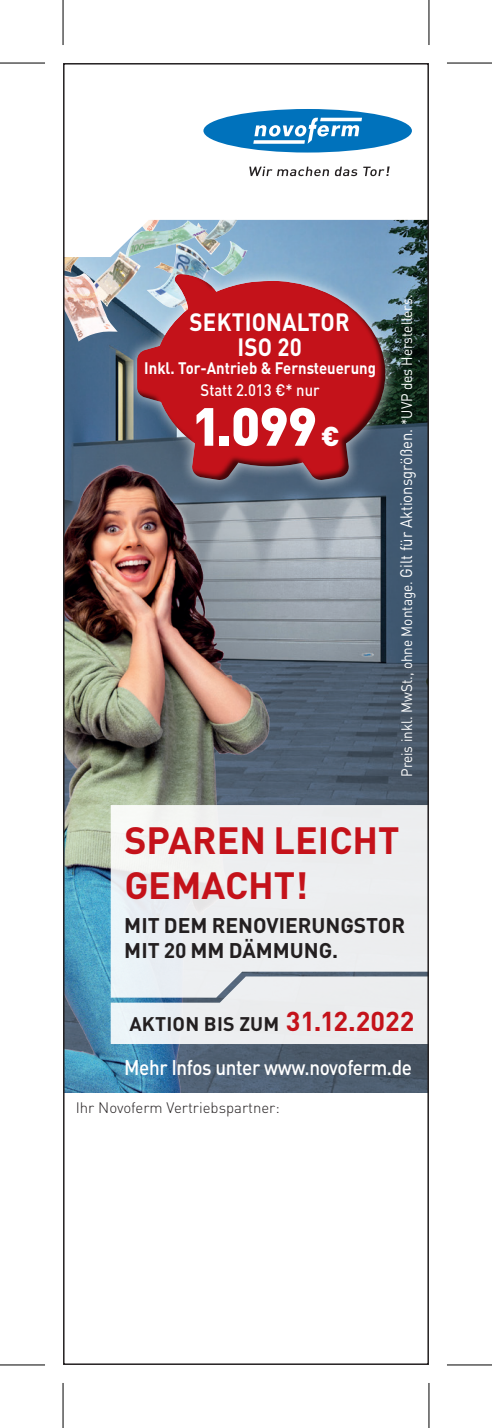
<style>
.page{position:relative;width:492px;height:1428px;background:#fff}
.page>*{position:absolute;margin:0;border:0;box-sizing:border-box;transform-origin:0 0}
.t1{font:900 52.8px "DIN Pro";color:#fff}
.t2{font:700 37.5px/45px "DIN Pro";color:#c4121a}
.t3{font:700 24.6px/24.6px "DIN Pro";letter-spacing:.01em;color:#fff;text-align:center;scale:.9 1}
.t4{font:700 21px/25.2px "DIN Pro";color:#231f20}
.t5{font:500 21px "DIN Pro";letter-spacing:-.02em;color:#fff;scale:.9 1}
.t6{font:700 19.5px "DIN Pro";letter-spacing:.01em;color:#231f20}
.t7{font:700 16.5px "DIN Pro";color:#fff;scale:.9 1}
.t8{font:500 16.5px "DIN Pro";color:#fff;scale:.9 1}
.t9{font:15px "DIN Pro";color:#fff;scale:.9 1}
.t10{font:300 15px "DIN Pro";color:#231f20}
.s1{font-size:27px}
.s2{font-size:16.5px}
.s3{font-size:27px;color:#c4121a}
</style>
<div class="page">
<img style="left:66px;top:257px;width:360px;height:835px">
<img style="left:66px;top:257px;width:172px;height:84px">
<img style="left:66px;top:428px;width:214px;height:664px">
<svg style="left:111px;top:109px;width:315px;height:148px"></svg>
<div style="left:203px;top:109px;width:209px;height:43px;background:#0072bc;border-radius:50%"></div>
<svg style="left:254px;top:118px;width:105px;height:26px"></svg>
<hr style="left:320px;top:118px;width:42px;height:3px;background:#fff">
<svg style="left:249px;top:166px;width:140px;height:10px"></svg>
<svg style="left:111px;top:805px;width:315px;height:171px;background:#eaecee"></svg>
<svg style="left:111px;top:976px;width:315px;height:67px;background:#e4e8ec"></svg>
<div style="left:63px;top:63px;width:366px;height:1301px;border:2px solid #231f20"></div>
<div style="left:124px;top:261px;width:274px;height:231px;background:#fff;opacity:.75"></div>
<div style="left:134px;top:274px;width:252px;height:209px;background:#231f20;opacity:.75"></div>
<svg style="left:0;top:1365px;width:45px;height:1px"></svg>
<svg style="left:447px;top:1365px;width:45px;height:1px"></svg>
<svg style="left:429px;top:0;width:1px;height:45px"></svg>
<svg style="left:429px;top:1383px;width:1px;height:44px"></svg>
<hr style="left:0;top:62px;width:45px;height:2px;background:#000">
<hr style="left:447px;top:62px;width:45px;height:2px;background:#000">
<hr style="left:0;top:1364px;width:45px;height:1px;background:#000">
<hr style="left:447px;top:1364px;width:45px;height:1px;background:#000">
<hr style="left:62px;top:0;width:2px;height:45px;background:#000">
<hr style="left:62px;top:1382px;width:2px;height:45px;background:#000">
<hr style="left:428px;top:0;width:1px;height:45px;background:#000">
<hr style="left:428px;top:1382px;width:1px;height:45px;background:#000">
<h3 class="t3" style="left:189px;top:309px;width:179px">SEKTIONALTOR<br>ISO 20</h3>
<p class="t7" style="left:144px;top:357px;width:259px">Inkl. Tor-Antrieb &amp; Fernsteuerung</p>
<p class="t8" style="left:200px;top:378px;width:134px">Statt 2.013 €* nur</p>
<h1 class="t1" style="left:192px;top:391px;width:149px">1.099 <span class="s1">€</span></h1>
<p class="t9" style="left:396px;top:776px;width:537px;rotate:-90deg">Preis inkl. MwSt., ohne Montage. <span class="s2">Gilt für Aktionsgrößen.</span> *UVP des Herstellers.</p>
<h2 class="t2" style="left:124px;top:816px;width:277px">SPAREN LEICHT<br>GEMACHT!</h2>
<h3 class="t4" style="left:124px;top:911px;width:282px">MIT DEM RENOVIERUNGSTOR<br>MIT 20 MM DÄMMUNG.</h3>
<h3 class="t6" style="left:129px;top:1010px;width:286px">AKTION BIS ZUM <span class="s3">31.12.2022</span></h3>
<h3 class="t5" style="left:124px;top:1052px;width:321px">Mehr Infos unter www.novoferm.de</h3>
<p class="t10" style="left:76px;top:1096px;width:205px">Ihr Novoferm Vertriebspartner:</p>
</div>
